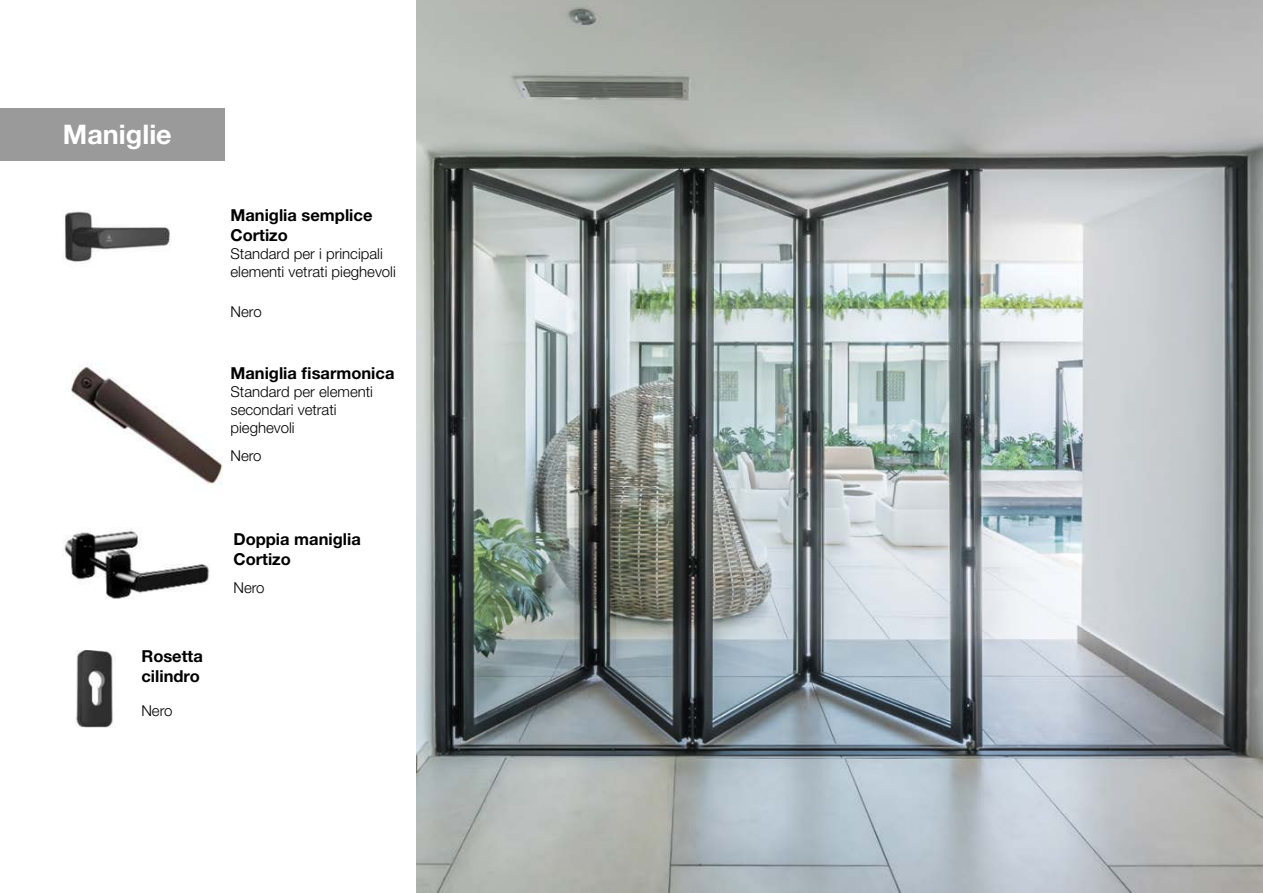
<style>
.page{position:relative;width:1263px;height:893px;background:#fff}
.page>*{position:absolute;margin:0;border:0;box-sizing:border-box;transform-origin:0 0}
.t1{font:700 27px "Helvetica Neue LT Pro";color:#fff}
.t2{font:700 16.5px/19.8px "Helvetica Neue LT Pro";color:#000}
.t3{font:300 15px/18px "Helvetica Neue LT Pro";color:#000}
</style>
<div class="page">
<img style="left:62px;top:211px;width:109px;height:53px">
<img style="left:71px;top:364px;width:152px;height:121px">
<img style="left:75px;top:650px;width:39px;height:77px">
<img style="left:62px;top:529px;width:148px;height:70px">
<img style="left:417px;top:0;width:846px;height:893px">
<div style="left:0;top:108px;width:225px;height:53px;background:#9a9a9a"></div>
<h1 class="t1" style="left:63px;top:117px;width:110px">Maniglie</h1>
<p class="t2" style="left:230px;top:205px;width:143px">Maniglia semplice<br>Cortizo</p>
<p class="t3" style="left:230px;top:244px;width:167px">Standard per i principali elementi vetrati pieghevoli</p>
<p class="t3" style="left:231px;top:302px;width:33px">Nero</p>
<p class="t2" style="left:230px;top:363px;width:165px">Maniglia fisarmonica</p>
<p class="t3" style="left:230px;top:383px;width:144px">Standard per elementi secondari vetrati pieghevoli</p>
<p class="t3" style="left:230px;top:446px;width:33px">Nero</p>
<p class="t2" style="left:141px;top:646px;width:63px">Rosetta cilindro</p>
<p class="t3" style="left:141px;top:701px;width:33px">Nero</p>
<p class="t2" style="left:233px;top:529px;width:129px">Doppia maniglia<br>Cortizo</p>
<p class="t3" style="left:233px;top:579px;width:33px">Nero</p>
</div>
